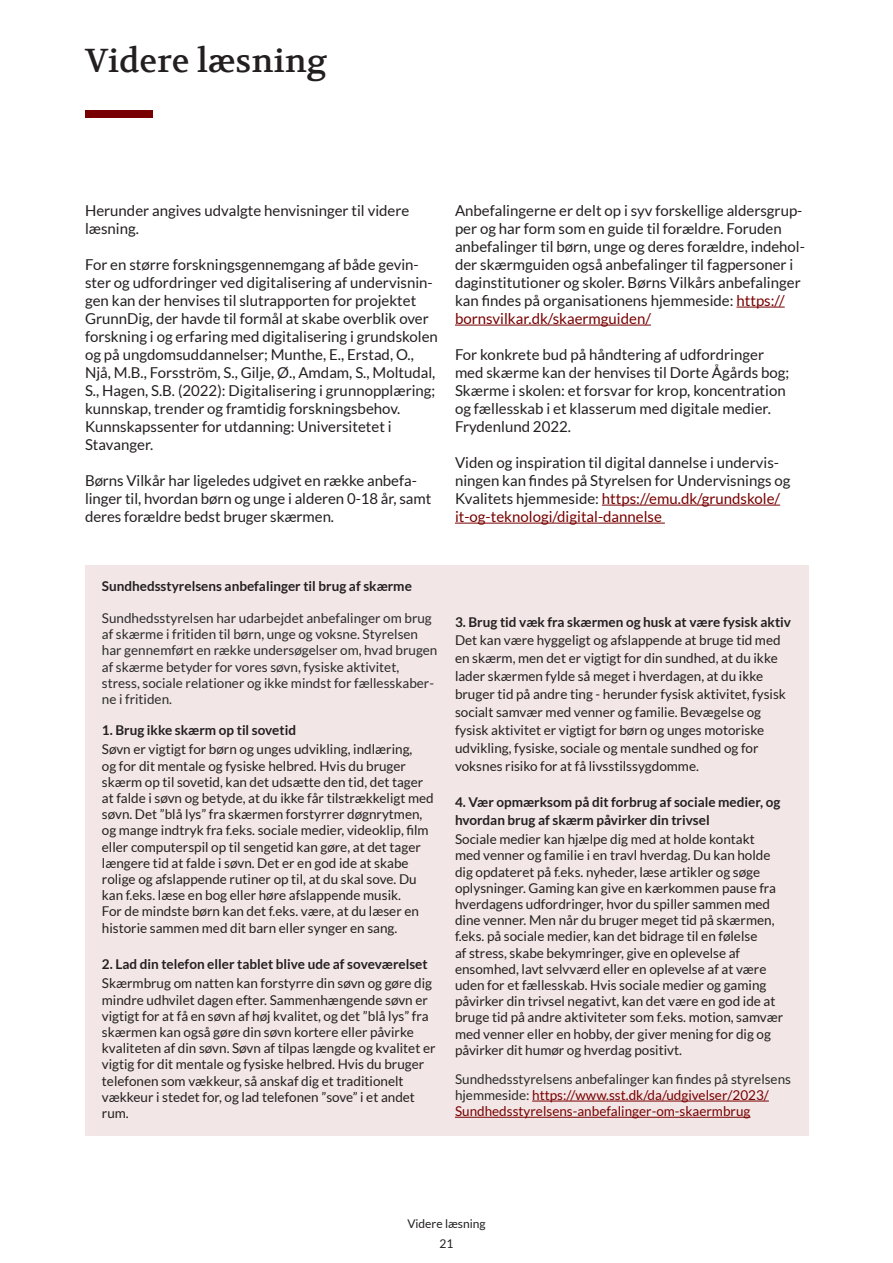
<style>
.page{position:relative;width:893px;height:1263px;background:#fff}
.page>*{position:absolute;margin:0;border:0;box-sizing:border-box;transform-origin:0 0}
.t1{font:33px "Volkhov";color:#231f20}
.t2{font:15px/18px "Lato";color:#231f20}
.t3{font:13.5px/16.2px "Lato";color:#231f20}
.t4{font:13.5px/16.2px "Lato";color:#2b2b2b}
.t5{font:700 13.5px/18px "Lato";color:#231f20}
.t6{font:13.5px/16.2px "Lato";color:#780000}
.t7{font:12px "Lato";color:#231f20}
.s1{color:#780000}
.s2{color:#2b2b2b}
</style>
<div class="page">
<hr style="left:736px;top:307px;width:49px;height:1px;background:#780000">
<hr style="left:455px;top:325px;width:196px;height:1px;background:#780000">
<hr style="left:602px;top:505px;width:178px;height:1px;background:#780000">
<hr style="left:455px;top:523px;width:210px;height:1px;background:#780000">
<div style="left:85px;top:111px;width:68px;height:7px;background:#780000"></div>
<div style="left:85px;top:565px;width:723px;height:570px;background:#f2e6e6"></div>
<hr style="left:532px;top:1100px;width:237px;height:1px;background:#780000">
<hr style="left:455px;top:1117px;width:295px;height:1px;background:#780000">
<h1 class="t1" style="left:85px;top:45px;width:243px">Videre læsning</h1>
<p class="t2" style="left:85px;top:201px;width:326px">Herunder angives udvalgte henvisninger til videre læsning.</p>
<p class="t2" style="left:85px;top:255px;width:354px">For en større forskningsgennemgang af både gevin&shy;ster og udfordringer ved digitalisering af undervisnin&shy;gen kan der henvises til slutrapporten for projektet GrunnDig, der havde til formål at skabe overblik over forskning i og erfaring med digitalisering i grundskolen og på ungdomsuddannelser; Munthe, E., Erstad, O., Njå, M.B., Forsström, S., Gilje, Ø., Amdam, S., Moltudal, S., Hagen, S.B. (2022): Digitalisering i grunnopplæring; kunnskap, trender og framtidig forskningsbehov.<br>Kunnskapssenter for utdanning: Universitetet i Stavanger.</p>
<p class="t2" style="left:85px;top:471px;width:348px">Børns Vilkår har ligeledes udgivet en række anbefa&shy;linger til, hvordan børn og unge i alderen 0-18 år, samt deres forældre bedst bruger skærmen.</p>
<p class="t2" style="left:455px;top:201px;width:351px">Anbefalingerne er delt op i syv forskellige aldersgrup&shy;per og har form som en guide til forældre. Foruden anbefalinger til børn, unge og deres forældre, indehol&shy;der skærmguiden også anbefalinger til fagpersoner i daginstitutioner og skoler. Børns Vilkårs anbefalinger kan findes på organisationens hjemmeside: <span class="s1">https:// bornsvilkar.dk/skaermguiden/</span></p>
<p class="t2" style="left:455px;top:345px;width:336px">For konkrete bud på håndtering af udfordringer med skærme kan der henvises til Dorte Ågårds bog; Skærme i skolen: et forsvar for krop, koncentration og fællesskab i et klasserum med digitale medier.<br>Frydenlund 2022.</p>
<p class="t2" style="left:455px;top:453px;width:337px">Viden og inspiration til digital dannelse i undervis&shy;ningen kan findes på Styrelsen for Undervisnings og Kvalitets hjemmeside: <span class="s1">https://emu.dk/grundskole/ it-og-teknologi/digital-dannelse</span></p>
<p class="t5" style="left:102px;top:578px;width:311px">Sundhedsstyrelsens anbefalinger til brug af skærme</p>
<p class="t4" style="left:102px;top:610px;width:337px">Sundhedsstyrelsen har udarbejdet anbefalinger om brug af skærme i fritiden til børn, unge og voksne. Styrelsen har gennemført en række undersøgelser om, hvad brugen af skærme betyder for vores søvn, fysiske aktivitet, stress, sociale relationer og ikke mindst for fællesskaber&shy;ne i fritiden.</p>
<p class="t5" style="left:102px;top:722px;width:196px">1. Brug ikke skærm op til sovetid</p>
<p class="t3" style="left:102px;top:741px;width:333px">Søvn er vigtigt for børn og unges udvikling, indlæring,<br>og for dit mentale og fysiske helbred. Hvis du bruger skærm op til sovetid, kan det udsætte den tid, det tager at falde i søvn og betyde, at du ikke får tilstrækkeligt med søvn. Det ”blå lys” fra skærmen forstyrrer døgnrytmen, og mange indtryk fra f.eks. sociale medier, videoklip, film eller computerspil op til sengetid kan gøre, at det tager længere tid at falde i søvn. Det er en god ide at skabe rolige og afslappende rutiner op til, at du skal sove. Du kan f.eks. læse en bog eller høre afslappende musik.<br>For de mindste børn kan det f.eks. være, at du læser en historie sammen med dit barn eller synger en sang.</p>
<p class="t5" style="left:102px;top:956px;width:327px">2. Lad din telefon eller tablet blive ude af soveværelset</p>
<p class="t3" style="left:102px;top:975px;width:335px">Skærmbrug om natten kan forstyrre din søvn og gøre dig mindre udhvilet dagen efter. Sammenhængende søvn er vigtigt for at få en søvn af høj kvalitet, og det ”blå lys” fra skærmen kan også gøre din søvn kortere eller påvirke kvaliteten af din søvn. Søvn af tilpas længde og kvalitet er vigtig for dit mentale og fysiske helbred. Hvis du bruger telefonen som vækkeur, så anskaf dig et traditionelt vækkeur i stedet for, og lad telefonen ”sove” i et andet rum.</p>
<p class="t5" style="left:455px;top:614px;width:338px">3. Brug tid væk fra skærmen og husk at være fysisk aktiv</p>
<p class="t3" style="left:455px;top:631px;width:332px;line-height:18px">Det kan være hyggeligt og afslappende at bruge tid med en skærm, men det er vigtigt for din sundhed, at du ikke lader skærmen fylde så meget i hverdagen, at du ikke bruger tid på andre ting - herunder fysisk aktivitet, fysisk socialt samvær med venner og familie. Bevægelse og fysisk aktivitet er vigtigt for børn og unges motoriske udvikling, fysiske, sociale og mentale sundhed og for voksnes risiko for at få livsstilssygdomme.</p>
<p class="t5" style="left:455px;top:794px;width:327px">4. Vær opmærksom på dit forbrug af sociale medier, og hvordan brug af skærm påvirker din trivsel</p>
<p class="t3" style="left:455px;top:831px;width:330px">Sociale medier kan hjælpe dig med at holde kontakt med venner og familie i en travl hverdag. Du kan holde dig opdateret på f.eks. nyheder, læse artikler og søge oplysninger. Gaming kan give en kærkommen pause fra hverdagens udfordringer, hvor du spiller sammen med dine venner. Men når du bruger meget tid på skærmen, f.eks. på sociale medier, kan det bidrage til en følelse<br>af stress, skabe bekymringer, give en oplevelse af ensomhed, lavt selvværd eller en oplevelse af at være uden for et fællesskab. Hvis sociale medier og gaming påvirker din trivsel negativt, kan det være en god ide at bruge tid på andre aktiviteter som f.eks. motion, samvær med venner eller en hobby, der giver mening for dig og påvirker dit humør og hverdag positivt.</p>
<p class="t6" style="left:455px;top:1071px;width:338px"><span class="s2">Sundhedsstyrelsens anbefalinger kan findes på styrelsens hjemmeside:</span> https://www.sst.dk/da/udgivelser/2023/<br>Sundhedsstyrelsens-anbefalinger-om-skaermbrug</p>
<p class="t7" style="left:407px;top:1217px;width:80px">Videre læsning</p>
<p class="t7" style="left:439px;top:1237px;width:15px">21</p>
</div>
